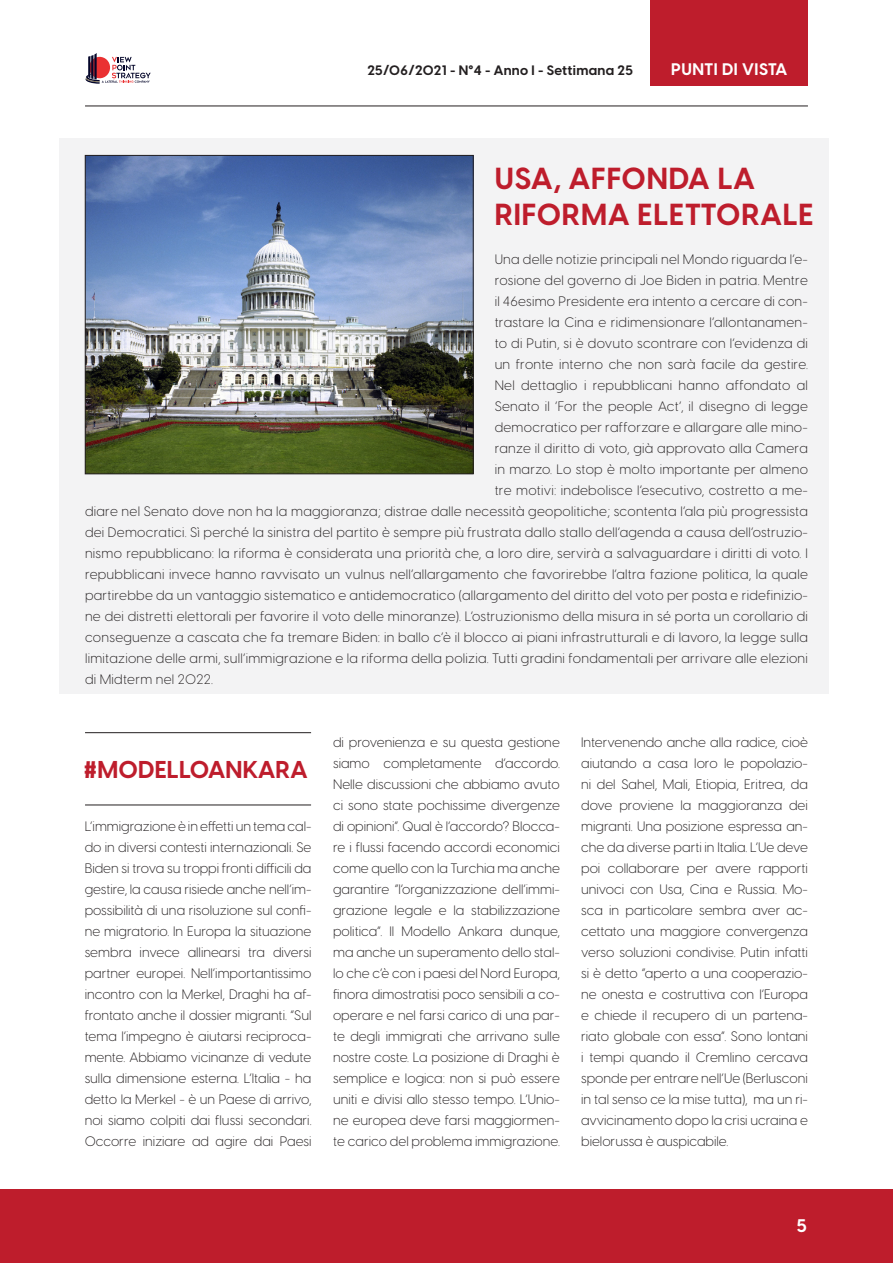
<style>
.page{position:relative;width:893px;height:1263px;background:#fff}
.page>*{position:absolute;margin:0;border:0;box-sizing:border-box;transform-origin:0 0}
.titolo{font:700 30px "Visby CF";letter-spacing:.03em;color:#be1d2c}
.titolo-2{font:700 24px "Visby CF";letter-spacing:.01em;color:#be1d2c}
.t1{font:700 18px "Visby CF";color:#fff}
.t2{font:700 16.5px "Visby CF";letter-spacing:.03em;color:#fff}
.testo{font:300 13.5px/21px "Visby CF";letter-spacing:.02em;color:#231f20;text-align:justify}
.t3{font:700 13.5px "Visby CF";letter-spacing:.02em;color:#231f20}
</style>
<div class="page">
<div style="left:0;top:1189px;width:893px;height:74px;background:#be1d2c"></div>
<svg style="left:86px;top:53px;width:65px;height:31px"></svg>
<hr style="left:85px;top:106px;width:723px;height:1px;background:#231f20">
<div style="left:651px;top:0;width:157px;height:85px;background:#be1d2c"></div>
<div style="left:60px;top:139px;width:769px;height:555px;background:#f3f3f4"></div>
<img style="left:87px;top:157px;width:384px;height:315px">
<div style="left:85px;top:155px;width:388px;height:319px;border:1px solid #231f20"></div>
<hr style="left:85px;top:732px;width:226px;height:1px;background:#231f20">
<hr style="left:85px;top:805px;width:226px;height:1px;background:#231f20">
<p class="t3" style="left:367px;top:62px;width:267px">25/06/2021 - N°4 - Anno I - Settimana 25</p>
<p class="t2" style="left:671px;top:58px;width:118px">PUNTI DI VISTA</p>
<p class="titolo" style="left:495px;top:159px;width:262px">USA, AFFONDA LA</p>
<p class="titolo" style="left:495px;top:195px;width:320px">RIFORMA ELETTORALE</p>
<p class="testo" style="left:495px;top:249px;width:315px">Una delle notizie principali nel Mondo riguarda l’e-</p>
<p class="testo" style="left:495px;top:270px;width:315px">rosione del governo di Joe Biden in patria. Mentre</p>
<p class="testo" style="left:495px;top:291px;width:315px">il 46esimo Presidente era intento a cercare di con-</p>
<p class="testo" style="left:495px;top:312px;width:315px">trastare la Cina e ridimensionare l’allontanamen-</p>
<p class="testo" style="left:495px;top:333px;width:315px">to di Putin, si è dovuto scontrare con l’evidenza di</p>
<p class="testo" style="left:495px;top:354px;width:315px">un fronte interno che non sarà facile da gestire.</p>
<p class="testo" style="left:495px;top:375px;width:315px">Nel dettaglio i repubblicani hanno affondato al</p>
<p class="testo" style="left:495px;top:396px;width:315px">Senato il ‘For the people Act’, il disegno di legge</p>
<p class="testo" style="left:495px;top:417px;width:315px">democratico per rafforzare e allargare alle mino-</p>
<p class="testo" style="left:495px;top:438px;width:315px">ranze il diritto di voto, già approvato alla Camera</p>
<p class="testo" style="left:495px;top:459px;width:315px">in marzo. Lo stop è molto importante per almeno</p>
<p class="testo" style="left:495px;top:480px;width:315px">tre motivi: indebolisce l’esecutivo, costretto a me-</p>
<p class="testo" style="left:85px;top:501px;width:724px">diare nel Senato dove non ha la maggioranza; distrae dalle necessità geopolitiche; scontenta l’ala più progressista</p>
<p class="testo" style="left:85px;top:522px;width:724px">dei Democratici. Sì perché la sinistra del partito è sempre più frustrata dallo stallo dell’agenda a causa dell’ostruzio-</p>
<p class="testo" style="left:85px;top:543px;width:724px">nismo repubblicano: la riforma è considerata una priorità che, a loro dire, servirà a salvaguardare i diritti di voto. I</p>
<p class="testo" style="left:85px;top:564px;width:724px">repubblicani invece hanno ravvisato un vulnus nell’allargamento che favorirebbe l’altra fazione politica, la quale</p>
<p class="testo" style="left:85px;top:585px;width:724px">partirebbe da un vantaggio sistematico e antidemocratico (allargamento del diritto del voto per posta e ridefinizio-</p>
<p class="testo" style="left:85px;top:606px;width:724px">ne dei distretti elettorali per favorire il voto delle minoranze). L’ostruzionismo della misura in sé porta un corollario di</p>
<p class="testo" style="left:85px;top:627px;width:724px">conseguenze a cascata che fa tremare Biden: in ballo c’è il blocco ai piani infrastrutturali e di lavoro, la legge sulla</p>
<p class="testo" style="left:85px;top:648px;width:724px">limitazione delle armi, sull’immigrazione e la riforma della polizia. Tutti gradini fondamentali per arrivare alle elezioni</p>
<p class="testo" style="left:85px;top:669px;width:130px">di Midterm nel 2022.</p>
<p class="titolo-2" style="left:84px;top:754px;width:225px">#MODELLOANKARA</p>
<p class="testo" style="left:85px;top:816px;width:228px">L’immigrazione è in effetti un tema cal&shy;do in diversi contesti internazionali. Se Biden si trova su troppi fronti difficili da gestire, la causa risiede anche nell’im&shy;possibilità di una risoluzione sul confi&shy;ne migratorio. In Europa la situazione sembra invece allinearsi tra diversi partner europei. Nell’importantissimo incontro con la Merkel, Draghi ha af&shy;frontato anche il dossier migranti. “Sul tema l’impegno è aiutarsi reciproca&shy;mente. Abbiamo vicinanze di vedute sulla dimensione esterna. L’Italia - ha detto la Merkel - è un Paese di arrivo, noi siamo colpiti dai flussi secondari.<br>Occorre iniziare ad agire dai Paesi</p>
<p class="testo" style="left:333px;top:732px;width:228px">di provenienza e su questa gestione siamo completamente d’accordo.<br>Nelle discussioni che abbiamo avuto ci sono state pochissime divergenze di opinioni”. Qual è l’accordo? Blocca&shy;re i flussi facendo accordi economici come quello con la Turchia ma anche garantire “l’organizzazione dell’immi&shy;grazione legale e la stabilizzazione politica”. Il Modello Ankara dunque, ma anche un superamento dello stal&shy;lo che c’è con i paesi del Nord Europa, finora dimostratisi poco sensibili a co&shy;operare e nel farsi carico di una par&shy;te degli immigrati che arrivano sulle nostre coste. La posizione di Draghi è semplice e logica: non si può essere uniti e divisi allo stesso tempo. L’Unio&shy;ne europea deve farsi maggiormen&shy;te carico del problema immigrazione.</p>
<p class="testo" style="left:581px;top:732px;width:228px">Intervenendo anche alla radice, cioè aiutando a casa loro le popolazio&shy;ni del Sahel, Mali, Etiopia, Eritrea, da dove proviene la maggioranza dei migranti. Una posizione espressa an&shy;che da diverse parti in Italia. L’Ue deve poi collaborare per avere rapporti univoci con Usa, Cina e Russia. Mo&shy;sca in particolare sembra aver ac&shy;cettato una maggiore convergenza verso soluzioni condivise. Putin infatti si è detto “aperto a una cooperazio&shy;ne onesta e costruttiva con l’Europa e chiede il recupero di un partena&shy;riato globale con essa”. Sono lontani i tempi quando il Cremlino cercava sponde per entrare nell’Ue (Berlusconi in tal senso ce la mise tutta), ma un ri&shy;avvicinamento dopo la crisi ucraina e bielorussa è auspicabile.</p>
<h3 class="t1" style="left:797px;top:1214px;width:12px">5</h3>
</div>
